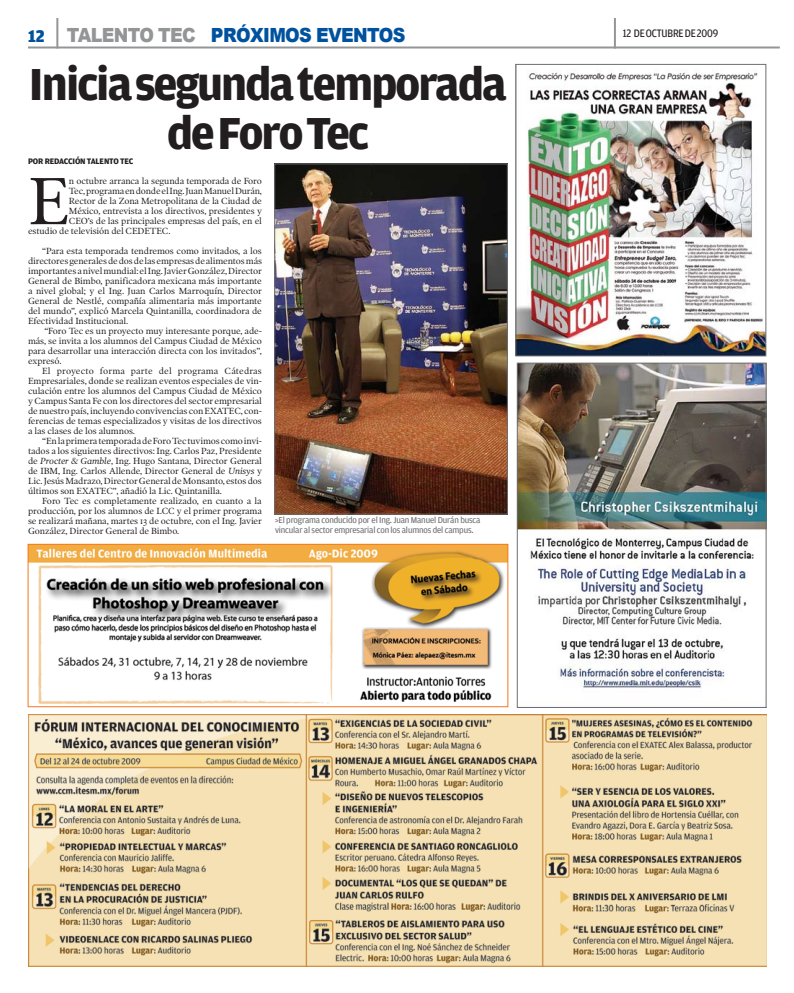
<style>
.page{position:relative;width:794px;height:993px;background:#fff}
.page>*{position:absolute;margin:0;border:0;box-sizing:border-box;transform-origin:0 0}
.t1{font:67.4px "Poynter OS Text One";color:#221e1f}
.t2{font:700 47.5px/49.5px "Amplitude";letter-spacing:-.04em;color:#221e1f;text-align:center}
.t3{font:900 19.5px "Arial";letter-spacing:-.035em;color:#00529f;scale:.9 1}
.t4{font:11.5px "Amplitude";letter-spacing:-.015em;color:#221e1f;scale:.9 1}
.t5{font:9px/10px "Poynter OS Text One";letter-spacing:-.015em;color:#221e1f;text-align:justify}
.t6{font:9px/10px "Amplitude";letter-spacing:-.015em;color:#6d6e71}
.t7{font:700 8.5px "Amplitude";letter-spacing:-.015em;color:#221e1f}
.s1{font-family:"Amplitude";font-size:18px}
.s2{color:#939597}
.s3{font-style:italic}
</style>
<div class="page">
<img style="left:28px;top:714px;width:738px;height:251px">
<hr style="left:28px;top:46px;width:752px;height:2px;background:#939597">
<hr style="left:56px;top:18px;width:2px;height:30px;background:#939597">
<hr style="left:614px;top:18px;width:2px;height:30px;background:#939597">
<img style="left:517px;top:72px;width:247px;height:282px">
<div style="left:515px;top:64px;width:251px;height:292px;border:1px solid #6d6e71"></div>
<img style="left:519px;top:364px;width:245px;height:324px">
<div style="left:517px;top:362px;width:249px;height:345px;border:1px solid #6d6e71"></div>
<img style="left:276px;top:165px;width:230px;height:347px">
<div style="left:274px;top:163px;width:234px;height:351px;border:1px solid #6d6e71"></div>
<img style="left:30px;top:545px;width:476px;height:159px">
<div style="left:28px;top:543px;width:480px;height:164px;border:1px solid #f4781f"></div>
<h3 class="t3" style="left:28px;top:24px;width:421px"><span class="s1">12</span> <span class="s2">TALENTO TEC</span> PRÓXIMOS EVENTOS</h3>
<p class="t4" style="left:623px;top:27px;width:107px">12 DE OCTUBRE DE 2009</p>
<h2 class="t2" style="left:29px;top:59px;width:479px">Inicia segunda temporada de Foro Tec</h2>
<p class="t7" style="left:28px;top:156px;width:107px">POR REDACCIÓN TALENTO TEC</p>
<h1 class="t1" style="left:28px;top:159px;width:43px">E</h1>
<p class="t5" style="left:69px;top:176px;width:195px">n octubre arranca la segunda temporada de Foro</p>
<p class="t5" style="left:69px;top:186px;width:195px">Tec, programa en donde el Ing. Juan Manuel Durán,</p>
<p class="t5" style="left:69px;top:196px;width:195px">Rector de la Zona Metropolitana de la Ciudad de</p>
<p class="t5" style="left:69px;top:206px;width:195px">México, entrevista a los directivos, presidentes y</p>
<p class="t5" style="left:69px;top:216px;width:195px">CEO’s de las principales empresas del país, en el</p>
<p class="t5" style="left:28px;top:226px;width:144px">estudio de televisión del CEDETEC.</p>
<p class="t5" style="left:28px;top:246px;width:235px;text-indent:14px">“Para esta temporada tendremos como invitados, a los directores generales de dos de las empresas de alimentos más importantes a nivel mundial: el Ing. Javier González, Director General de Bimbo, panificadora mexicana más importante a nivel global; y el Ing. Juan Carlos Marroquín, Director General de Nestlé, compañía alimentaria más importante del mundo”, explicó Marcela Quintanilla, coordinadora de Efectividad Institucional.</p>
<p class="t5" style="left:28px;top:326px;width:235px;text-indent:16px">“Foro Tec es un proyecto muy interesante porque, ade&shy;más, se invita a los alumnos del Campus Ciudad de México para desarrollar una interacción directa con los invitados”, expresó.</p>
<p class="t5" style="left:28px;top:366px;width:235px;text-indent:14px">El proyecto forma parte del programa Cátedras Empresariales, donde se realizan eventos especiales de vin&shy;culación entre los alumnos del Campus Ciudad de México y Campus Santa Fe con los directores del sector empresarial de nuestro país, incluyendo convivencias con EXATEC, con&shy;ferencias de temas especializados y visitas de los directivos a las clases de los alumnos.</p>
<p class="t5" style="left:28px;top:436px;width:235px;text-indent:14px">“En la primera temporada de Foro Tec tuvimos como invi&shy;tados a los siguientes directivos: Ing. Carlos Paz, Presidente de <span class="s3">Procter &amp; Gamble</span>, Ing. Hugo Santana, Director General de IBM, Ing. Carlos Allende, Director General de <span class="s3">Unisys</span> y Lic. Jesús Madrazo, Director General de Monsanto, estos dos últimos son EXATEC”, añadió la Lic. Quintanilla.</p>
<p class="t5" style="left:28px;top:496px;width:235px;text-indent:14px">Foro Tec es completamente realizado, en cuanto a la producción, por los alumnos de LCC y el primer programa se realizará mañana, martes 13 de octubre, con el Ing. Javier González, Director General de Bimbo.</p>
<p class="t6" style="left:275px;top:515px;width:207px">&gt;El programa conducido por el Ing. Juan Manuel Durán busca vincular al sector empresarial con los alumnos del campus.</p>
</div>
